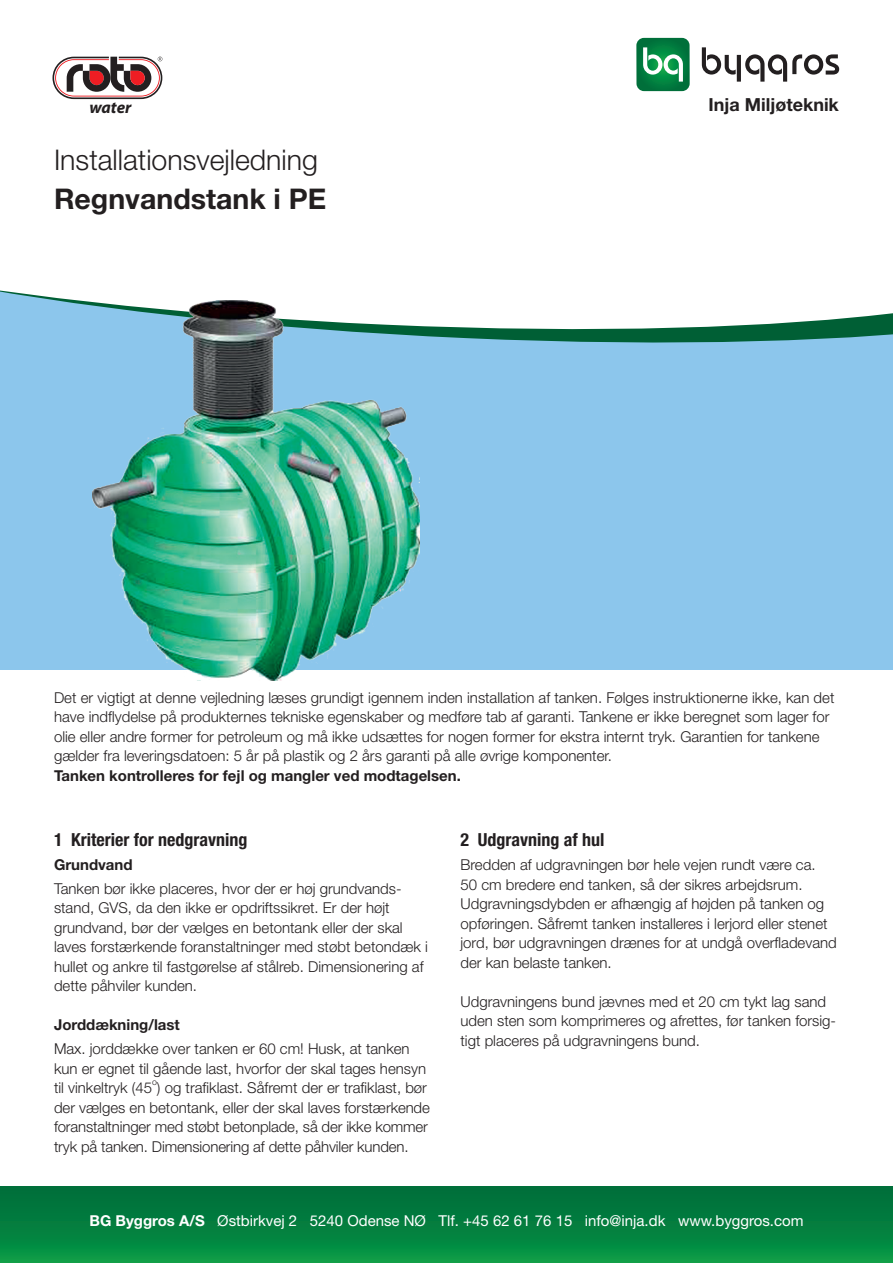
<style>
.page{position:relative;width:893px;height:1263px;background:#fff}
.page>*{position:absolute;margin:0;border:0;box-sizing:border-box;transform-origin:0 0}
.t1{font:300 28.5px "Helvetica Neue LT Std";color:#231f20}
.t2{font:700 28.5px "Helvetica Neue LT Std";color:#231f20}
.t3{font:700 condensed 18px "Helvetica Neue LT Std";color:#231f20}
.t4{font:700 18px "Helvetica Neue LT Std";color:#231f20}
.t5{font:italic 700 16.95px "Myriad Pro";color:#231f20}
.t6{font:300 15px/19.5px "Helvetica Neue LT Std";color:#231f20}
.t7{font:15px "Helvetica Neue LT Std";color:#fff}
.t8{font:700 15px "Helvetica Neue LT Std";color:#231f20}
.t9{font:300 8.7px "Helvetica Neue LT Std";color:#231f20}
.s1{font-weight:700}
</style>
<div class="page">
<div style="left:0;top:1186px;width:893px;height:77px;background:linear-gradient(to bottom,#006939,#089846)"></div>
<div style="left:0;top:269px;width:893px;height:401px;background:#8cc6ec"></div>
<svg style="left:0;top:58px;width:893px;height:285px"></svg>
<div style="left:756px;top:0;width:137px;height:87px;background:#fff"></div>
<div style="left:756px;top:72px;width:137px;height:143px;background:#fff"></div>
<div style="left:29px;top:54px;width:163px;height:62px;background:#fff"></div>
<svg style="left:53px;top:57px;width:109px;height:42px"></svg>
<div style="left:130px;top:71px;width:15px;height:14px;background:#ee1d23;border-radius:7px"></div>
<img style="left:92px;top:300px;width:328px;height:380px">
<svg style="left:636px;top:38px;width:54px;height:53px;background:#339664"></svg>
<svg style="left:702px;top:47px;width:137px;height:35px"></svg>
<p class="t5" style="left:89px;top:96px;width:44px">water</p>
<h1 class="t1" style="left:54px;top:143px;width:265px">Installationsvejledning</h1>
<h1 class="t2" style="left:54px;top:181px;width:274px">Regnvandstank i PE</h1>
<p class="t4" style="left:708px;top:93px;width:132px">Inja Miljøteknik</p>
<p class="t6" style="left:54px;top:687px;width:782px">Det er vigtigt at denne vejledning læses grundigt igennem inden installation af tanken. Følges instruktionerne ikke, kan det have indflydelse på produkternes tekniske egenskaber og medføre tab af garanti. Tankene er ikke beregnet som lager for olie eller andre former for petroleum og må ikke udsættes for nogen former for ekstra internt tryk. Garantien for tankene gælder fra leveringsdatoen: 5 år på plastik og 2 års garanti på alle øvrige komponenter.</p>
<p class="t8" style="left:54px;top:766px;width:408px">Tanken kontrolleres for fejl og mangler ved modtagelsen.</p>
<p class="t3" style="left:54px;top:829px;width:195px">1 Kriterier for nedgravning</p>
<p class="t8" style="left:54px;top:855px;width:80px">Grundvand</p>
<p class="t6" style="left:54px;top:878px;width:375px">Tanken bør ikke placeres, hvor der er høj grundvands&shy;stand, GVS, da den ikke er opdriftssikret. Er der højt grundvand, bør der vælges en betontank eller der skal laves forstærkende foranstaltninger med støbt betondæk i hullet og ankre til fastgørelse af stålreb. Dimensionering af dette påhviler kunden.</p>
<p class="t8" style="left:54px;top:1016px;width:127px">Jorddækning/last</p>
<p class="t6" style="left:54px;top:1039px;width:375px">Max. jorddække over tanken er 60 cm! Husk, at tanken kun er egnet til gående last, hvorfor der skal tages hensyn til vinkeltryk (45 ) og trafiklast. Såfremt der er trafiklast, bør</p>
<p class="t9" style="left:152px;top:1077px;width:6px">o</p>
<p class="t6" style="left:54px;top:1097px;width:377px">der vælges en betontank, eller der skal laves forstærkende foranstaltninger med støbt betonplade, så der ikke kommer tryk på tanken. Dimensionering af dette påhviler kunden.</p>
<p class="t3" style="left:460px;top:829px;width:145px">2 Udgravning af hul</p>
<p class="t6" style="left:460px;top:855px;width:378px">Bredden af udgravningen bør hele vejen rundt være ca.<br>50 cm bredere end tanken, så der sikres arbejdsrum.<br>Udgravningsdybden er afhængig af højden på tanken og opføringen. Såfremt tanken installeres i lerjord eller stenet jord, bør udgravningen drænes for at undgå overfladevand der kan belaste tanken.</p>
<p class="t6" style="left:460px;top:991px;width:377px">Udgravningens bund jævnes med et 20 cm tykt lag sand uden sten som komprimeres og afrettes, før tanken forsig&shy;tigt placeres på udgravningens bund.</p>
<p class="t7" style="left:89px;top:1211px;width:716px"><span class="s1">BG Byggros A/S</span> Østbirkvej 2 5240 Odense NØ Tlf. +45 62 61 76 15 info@inja.dk www.byggros.com</p>
</div>
